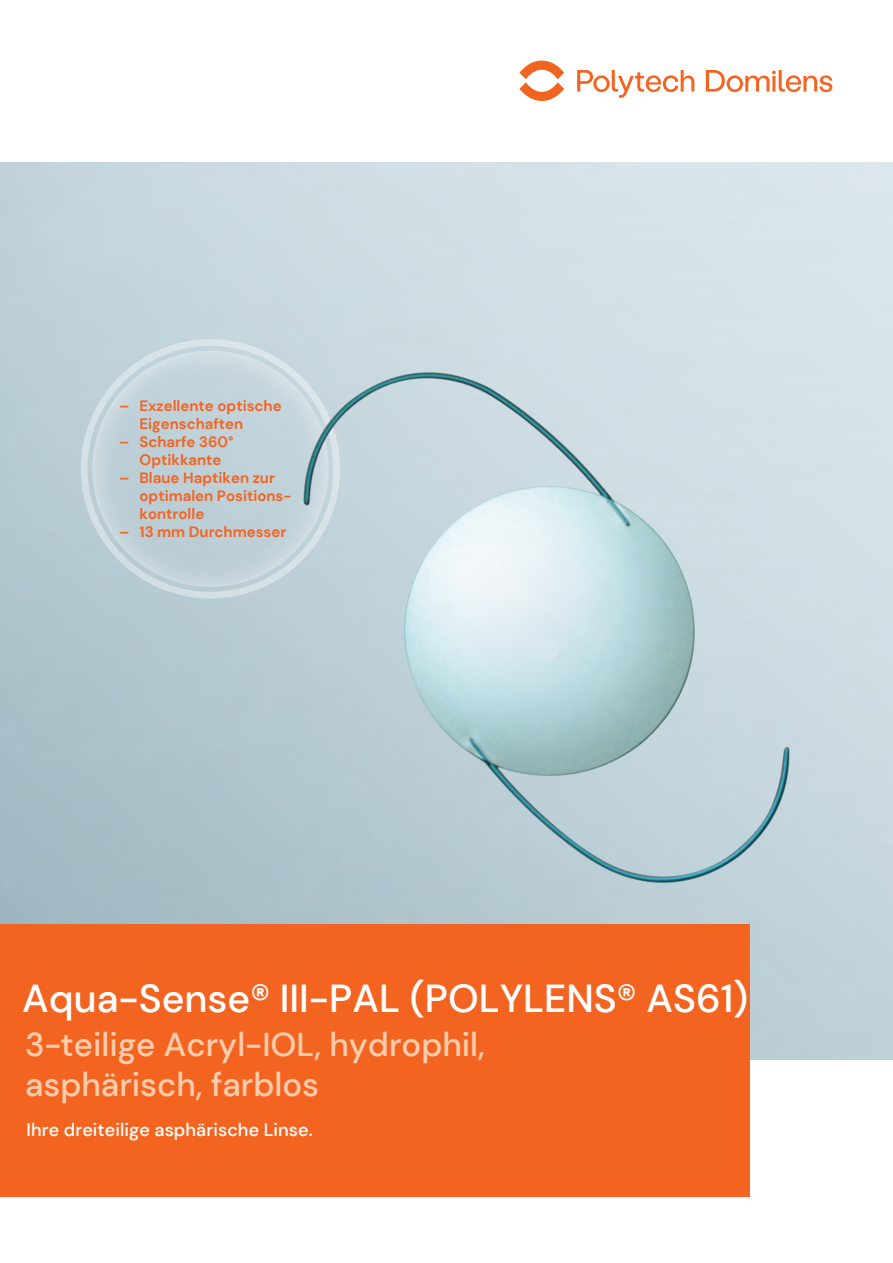
<style>
.page{position:relative;width:893px;height:1263px;background:#fff}
.page>*{position:absolute;margin:0;border:0;box-sizing:border-box;transform-origin:0 0}
.t1{font:500 39px "DM Sans";color:#fff}
.t2{font:500 33px/39.6px "DM Sans";color:#fccdad}
.t3{font:500 18px "DM Sans";letter-spacing:.005em;color:#fff}
.t4{font:700 15px/18px "DM Sans";color:#f36421}
</style>
<div class="page">
<img style="left:0;top:162px;width:893px;height:898px">
<svg style="left:577px;top:70px;width:117px;height:28px"></svg>
<svg style="left:706px;top:70px;width:126px;height:22px"></svg>
<svg style="left:519px;top:61px;width:45px;height:40px"></svg>
<div style="left:0;top:924px;width:749px;height:273px;background:#f36421"></div>
<div style="left:92px;top:351px;width:237px;height:236px;background:linear-gradient(to bottom,#c5d6dd,#bcced5);border-radius:50%"></div>
<img style="left:228px;top:331px;width:664px;height:662px">
<p class="t4" style="left:140px;top:396px;width:144px;text-indent:-20px">– Exzellente optische<br>Eigenschaften</p>
<p class="t4" style="left:119px;top:432px;width:116px;text-align:center">– Scharfe 360°<br>Optikkante</p>
<p class="t4" style="left:140px;top:468px;width:153px;text-indent:-20px">– Blaue Haptiken zur optimalen Positions&shy;kontrolle</p>
<p class="t4" style="left:119px;top:522px;width:169px">– 13 mm Durchmesser</p>
<h1 class="t1" style="left:22px;top:974px;width:728px">Aqua-Sense® III-PAL (POLYLENS® AS61)</h1>
<h2 class="t2" style="left:25px;top:1025px;width:461px">3-teilige Acryl-IOL, hydrophil, asphärisch, farblos</h2>
<p class="t3" style="left:27px;top:1119px;width:288px">Ihre dreiteilige asphärische Linse.</p>
</div>
